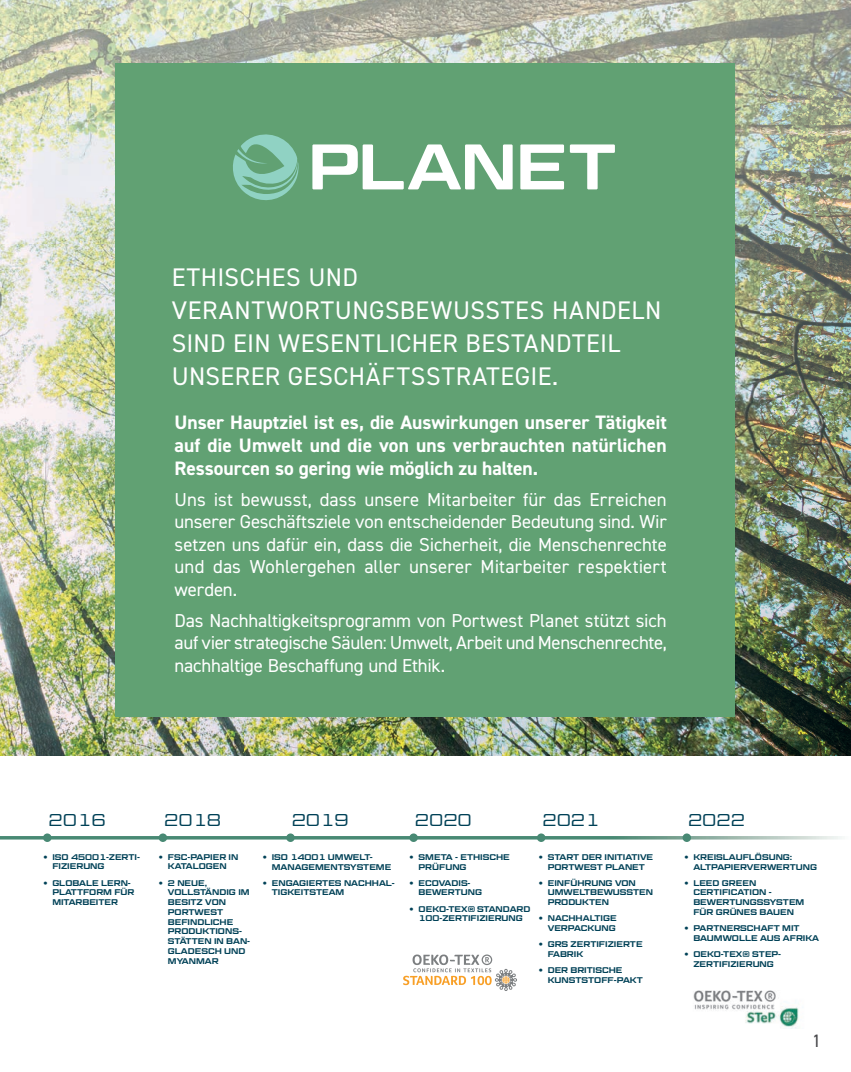
<style>
.page{position:relative;width:851px;height:1072px;background:#fff}
.page>*{position:absolute;margin:0;border:0;box-sizing:border-box;transform-origin:0 0}
.t1{font:25.5px/33px "DIN2014";letter-spacing:.02em;color:#fff}
.t2{font:700 19.5px/22.5px "DIN2014";letter-spacing:-.005em;color:#fff;text-align:justify}
.t3{font:18.75px/22.5px "DIN2014";letter-spacing:-.005em;color:#fff;text-align:justify}
.t4{font:18px "DIN2014";color:#47474a}
.t5{font:300 17.1px "Geom Graphic";color:#004157}
.t6{font:600 8.25px/9.8px "Geom Graphic";color:#004157}
</style>
<div class="page">
<img style="left:0;top:0;width:850px;height:755px">
<div style="left:116px;top:64px;width:619px;height:653px;background:#61a173"></div>
<svg style="left:0;top:836px;width:842px;height:3px;background:#619885"></svg>
<div style="left:43px;top:833px;width:9px;height:9px;background:#488974;border-radius:50%"></div>
<div style="left:159px;top:833px;width:8px;height:9px;background:#488974;border-radius:50%"></div>
<div style="left:286px;top:833px;width:9px;height:9px;background:#488974;border-radius:50%"></div>
<div style="left:409px;top:833px;width:9px;height:9px;background:#488974;border-radius:50%"></div>
<div style="left:537px;top:833px;width:8px;height:9px;background:#488974;border-radius:50%"></div>
<div style="left:682px;top:833px;width:9px;height:9px;background:#488974;border-radius:50%"></div>
<svg style="left:403px;top:954px;width:114px;height:36px"></svg>
<img style="left:693px;top:990px;width:106px;height:38px">
<svg style="left:312px;top:144px;width:200px;height:45px"></svg>
<svg style="left:520px;top:144px;width:94px;height:45px"></svg>
<svg style="left:233px;top:134px;width:66px;height:67px"></svg>
<h1 class="t1" style="left:172px;top:260px;width:491px">ETHISCHES UND<br>VERANTWORTUNGSBEWUSSTES HANDELN<br>SIND EIN WESENTLICHER BESTANDTEIL<br>UNSERER GESCHÄFTSSTRATEGIE.</h1>
<h2 class="t2" style="left:174px;top:411px;width:493px">Unser Hauptziel ist es, die Auswirkungen unserer Tätigkeit auf die Umwelt und die von uns verbrauchten natürlichen Ressourcen so gering wie möglich zu halten.</h2>
<p class="t3" style="left:174px;top:487px;width:494px">Uns ist bewusst, dass unsere Mitarbeiter für das Erreichen unserer Geschäftsziele von entscheidender Bedeutung sind. Wir setzen uns dafür ein, dass die Sicherheit, die Menschenrechte und das Wohlergehen aller unserer Mitarbeiter respektiert werden.</p>
<h3 class="t3" style="left:174px;top:608px;width:493px">Das Nachhaltigkeitsprogramm von Portwest Planet stützt sich auf vier strategische Säulen: Umwelt, Arbeit und Menschenrechte, nachhaltige Beschaffung und Ethik.</h3>
<h3 class="t5" style="left:48px;top:809px;width:59px">2016</h3>
<h3 class="t5" style="left:164px;top:809px;width:59px">2018</h3>
<h3 class="t5" style="left:291px;top:809px;width:59px">2019</h3>
<h3 class="t5" style="left:414px;top:809px;width:59px">2020</h3>
<h3 class="t5" style="left:542px;top:809px;width:59px">2021</h3>
<h3 class="t5" style="left:687px;top:809px;width:59px">2022</h3>
<p class="t6" style="left:52px;top:851px;width:89px;text-indent:-9px">• ISO 45001-ZERTI-<br>FIZIERUNG</p>
<p class="t6" style="left:52px;top:877px;width:84px;text-indent:-9px">• GLOBALE LERN-<br>PLATTFORM FÜR<br>MITARBEITER</p>
<p class="t6" style="left:693px;top:851px;width:125px;text-indent:-9px">• KREISLAUFLÖSUNG:<br>ALTPAPIERVERWERTUNG</p>
<p class="t6" style="left:693px;top:877px;width:112px;text-indent:-9px">• LEED GREEN<br>CERTIFICATION -<br>BEWERTUNGSSYSTEM<br>FÜR GRÜNES BAUEN</p>
<p class="t6" style="left:693px;top:923px;width:127px;text-indent:-9px">• PARTNERSCHAFT MIT<br>BAUMWOLLE AUS AFRIKA</p>
<p class="t6" style="left:684px;top:949px;width:98px;text-align:center">• OEKO-TEX® STEP-<br>ZERTIFIZIERUNG</p>
<p class="t6" style="left:159px;top:851px;width:81px;text-align:center">• FSC-PAPIER IN<br>KATALOGEN</p>
<p class="t6" style="left:168px;top:877px;width:84px;text-indent:-9px">• 2 NEUE,<br>VOLLSTÄNDIG IM<br>BESITZ VON<br>PORTWEST<br>BEFINDLICHE<br>PRODUKTIONS-<br>STÄTTEN IN BAN-<br>GLADESCH UND<br>MYANMAR</p>
<p class="t6" style="left:272px;top:851px;width:121px;text-indent:-9px">• ISO 14001 UMWELT-<br>MANAGEMENTSYSTEME</p>
<p class="t6" style="left:272px;top:877px;width:124px;text-indent:-9px">• ENGAGIERTES NACHHAL-<br>TIGKEITSTEAM</p>
<p class="t6" style="left:418px;top:851px;width:93px;text-indent:-9px">• SMETA - ETHISCHE<br>PRÜFUNG</p>
<p class="t6" style="left:418px;top:877px;width:65px;text-indent:-9px">• ECOVADIS-<br>BEWERTUNG</p>
<p class="t6" style="left:409px;top:903px;width:122px;text-align:center">• OEKO-TEX® STANDARD<br>100-ZERTIFIZIERUNG</p>
<p class="t6" style="left:538px;top:851px;width:116px;text-align:center">• START DER INITIATIVE<br>PORTWEST PLANET</p>
<p class="t6" style="left:547px;top:877px;width:107px;text-indent:-9px">• EINFÜHRUNG VON<br>UMWELTBEWUSSTEN<br>PRODUKTEN</p>
<p class="t6" style="left:538px;top:913px;width:79px;text-align:right">• NACHHALTIGE<br>VERPACKUNG</p>
<p class="t6" style="left:547px;top:939px;width:96px;text-indent:-9px">• GRS ZERTIFIZIERTE<br>FABRIK</p>
<p class="t6" style="left:547px;top:965px;width:97px;text-indent:-9px">• DER BRITISCHE<br>KUNSTSTOFF-PAKT</p>
<h3 class="t4" style="left:812px;top:1029px;width:10px">1</h3>
</div>
